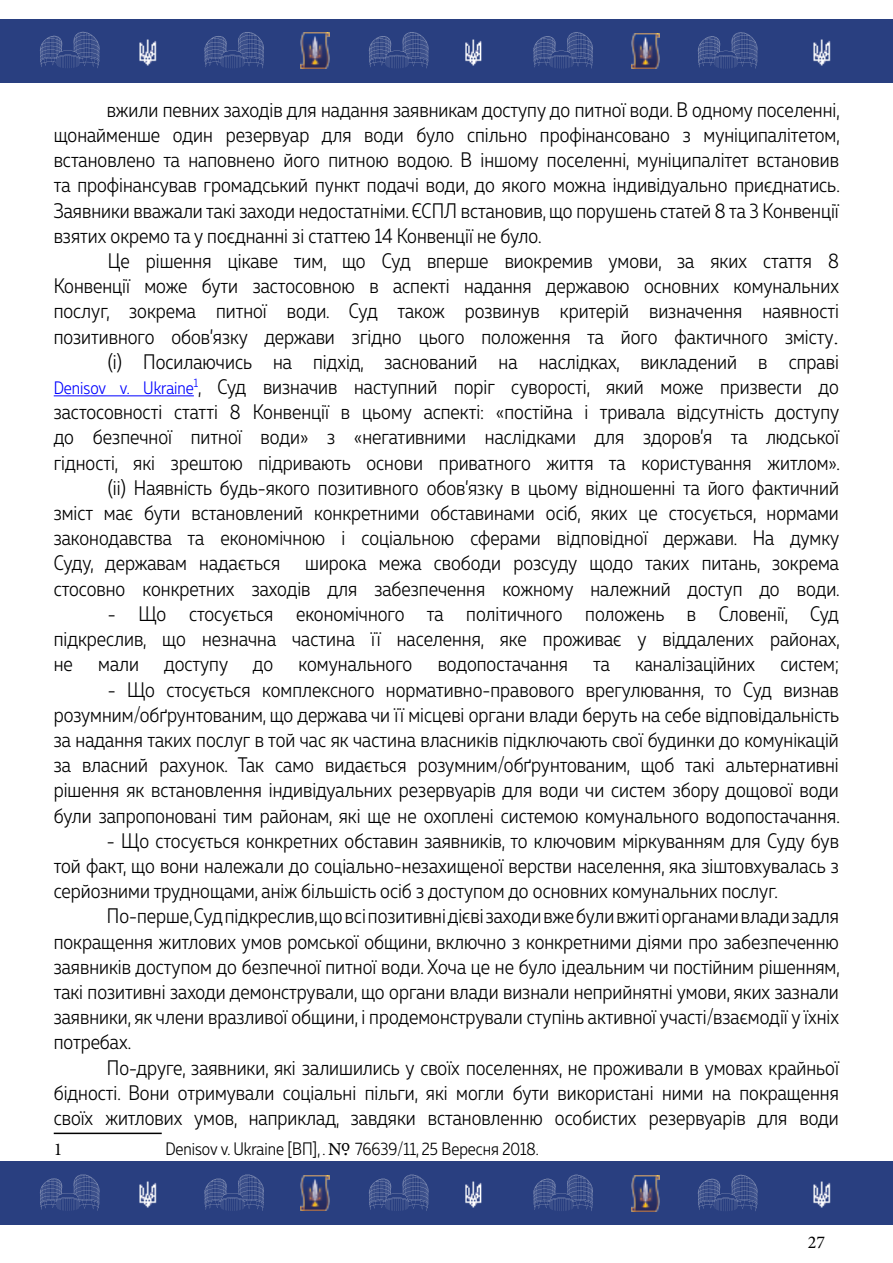
<style>
.page{position:relative;width:893px;height:1263px;background:#fff}
.page>*{position:absolute;margin:0;border:0;box-sizing:border-box;transform-origin:0 0}
.t1{font:300 21px/25.2px "Muller Narrow";color:#000;text-align:justify}
.t2{font:300 18px "Muller Narrow";color:#000}
.t3{font:18px "Minion Pro";color:#000}
.s1{font-family:"Times New Roman";font-weight:400}
.s2{font-size:18px;color:#00f}
.s3{font-family:"Marion";font-weight:400}
</style>
<div class="page">
<div style="left:0;top:19px;width:893px;height:63px;background:#293f80"></div>
<svg style="left:40px;top:32px;width:60px;height:36px"></svg>
<svg style="left:204px;top:32px;width:60px;height:36px"></svg>
<svg style="left:369px;top:32px;width:59px;height:36px"></svg>
<svg style="left:533px;top:32px;width:60px;height:37px"></svg>
<svg style="left:698px;top:32px;width:59px;height:37px"></svg>
<img style="left:139px;top:39px;width:18px;height:27px">
<img style="left:465px;top:39px;width:17px;height:27px">
<img style="left:813px;top:39px;width:18px;height:27px">
<img style="left:301px;top:33px;width:28px;height:35px">
<img style="left:631px;top:33px;width:28px;height:36px">
<div style="left:0;top:1162px;width:893px;height:63px;background:#293f80"></div>
<svg style="left:40px;top:1174px;width:60px;height:37px"></svg>
<svg style="left:204px;top:1174px;width:60px;height:37px"></svg>
<svg style="left:369px;top:1175px;width:59px;height:36px"></svg>
<svg style="left:533px;top:1175px;width:60px;height:36px"></svg>
<svg style="left:698px;top:1175px;width:59px;height:36px"></svg>
<img style="left:139px;top:1181px;width:18px;height:27px">
<img style="left:465px;top:1181px;width:17px;height:27px">
<img style="left:813px;top:1181px;width:18px;height:27px">
<img style="left:301px;top:1175px;width:28px;height:36px">
<img style="left:631px;top:1176px;width:28px;height:35px">
<hr style="left:54px;top:395px;width:140px;height:1px;background:#00f">
<hr style="left:54px;top:1132px;width:108px;height:2px;background:#000">
<p class="t1" style="left:54px;top:97px;width:787px;text-indent:53px">вжили певних заходів для надання заявникам доступу до питної води. В одному поселенні, щонайменше один резервуар для води було спільно профінансовано з муніципалітетом, встановлено та наповнено його питною водою. В іншому поселенні, муніципалітет встановив та профінансував громадський пункт подачі води, до якого можна індивідуально приєднатись.<br>Заявники вважали такі заходи недостатніми. ЄСПЛ встановив, що порушень статей 8 та 3 Конвенції взятих окремо та у поєднанні зі статтею 14 Конвенції не було.</p>
<p class="t1" style="left:54px;top:248px;width:788px;text-align:right">Це рішення цікаве тим, що Суд вперше виокремив умови, за яких стаття 8<br>Конвенції може бути застосовною в аспекті надання державою основних комунальних послуг, зокрема питної води. Суд також розвинув критерій визначення наявності позитивного обов’язку держави згідно цього положення та його фактичного змісту<span class="s1">. </span>(і) Посилаючись на підхід, заснований на наслідках, викладений в справі <span class="s2">Denisov v. Ukraine</span><sup>1</sup>, Суд визначив наступний поріг суворості, який може призвести до застосовності статті 8 Конвенції в цьому аспекті: «постійна і тривала відсутність доступу до безпечної питної води» з «негативними наслідками для здоров’я та людської гідності, які зрештою підривають основи приватного життя та користування житлом». (іі) Наявність будь-якого позитивного обов’язку в цьому відношенні та його фактичний<br>зміст має бути встановлений конкретними обставинами осіб, яких це стосується, нормами законодавства та економічною і соціальною сферами відповідної держави. На думку Суду, державам надається широка межа свободи розсуду щодо таких питань, зокрема стосовно конкретних заходів для забезпечення кожному належний доступ до води.</p>
<p class="t1" style="left:54px;top:601px;width:788px;text-indent:54px">- Що стосується економічного та політичного положень в Словенії, Суд підкреслив, що незначна частина її населення, яке проживає у віддалених районах, не мали доступу до комунального водопостачання та каналізаційних систем;</p>
<p class="t1" style="left:54px;top:676px;width:787px;text-indent:54px">- Що стосується комплексного нормативно-правового врегулювання, то Суд визнав розумним/обґрунтованим, що держава чи її місцеві органи влади беруть на себе відповідальність за надання таких послуг в той час як частина власників підключають свої будинки до комунікацій за власний рахунок. Так само видається розумним/обґрунтованим, щоб такі альтернативні рішення як встановлення індивідуальних резервуарів для води чи систем збору дощової води були запропоновані тим районам, які ще не охоплені системою комунального водопостачання.</p>
<p class="t1" style="left:54px;top:828px;width:787px;text-indent:53px">- Що стосується конкретних обставин заявників, то ключовим міркуванням для Суду був той факт, що вони належали до соціально-незахищеної верстви населення, яка зіштовхувалась з серйозними труднощами, аніж більшість осіб з доступом до основних комунальних послуг.</p>
<p class="t1" style="left:54px;top:903px;width:788px;text-indent:53px">По-перше, Суд підкреслив, що всі позитивні дієві заходи вже були вжиті органами влади задля покращення житлових умов ромської общини, включно з конкретними діями про забезпеченню заявників доступом до безпечної питної води. Хоча це не було ідеальним чи постійним рішенням, такі позитивні заходи демонстрували, що органи влади визнали неприйнятні умови, яких зазнали заявники, як члени вразливої общини, і продемонстрували ступінь активної участі/взаємодії у їхніх потребах.</p>
<p class="t1" style="left:54px;top:1054px;width:787px;text-indent:53px">По-друге, заявники, які залишились у своїх поселеннях, не проживали в умовах крайньої бідності. Вони отримували соціальні пільги, які могли бути використані ними на покращення своїх житлових умов, наприклад, завдяки встановленню особистих резервуарів для води</p>
<p class="t3" style="left:54px;top:1137px;width:10px">1</p>
<p class="t2" style="left:165px;top:1138px;width:375px">Denisov v. Ukraine [ВП], . <span class="s3">№</span> 76639/11, 25 Вересня 2018.</p>
<p class="t3" style="left:808px;top:1230px;width:19px">27</p>
</div>
